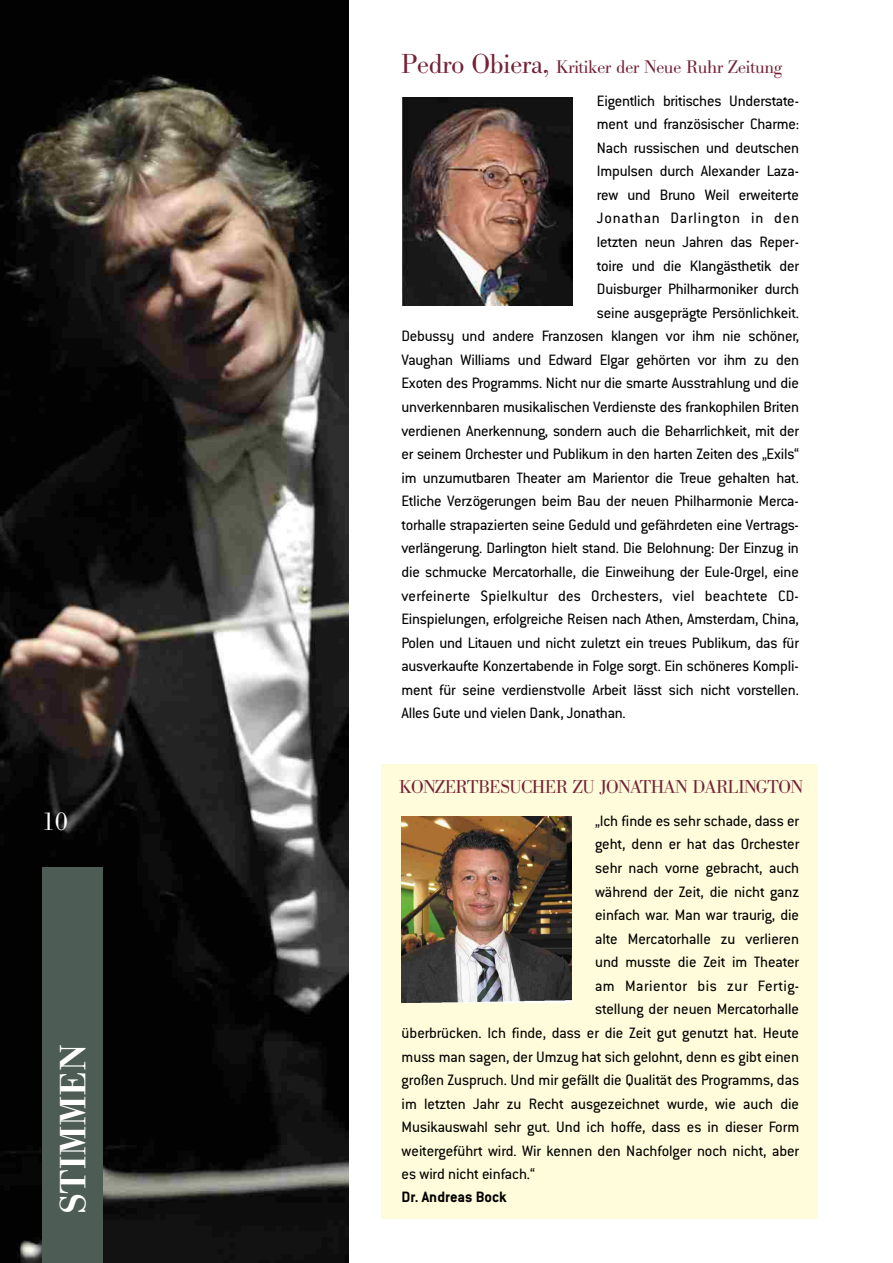
<style>
.page{position:relative;width:893px;height:1263px;background:#fff}
.page>*{position:absolute;margin:0;border:0;box-sizing:border-box;transform-origin:0 0}
.t1{font:700 36px "Bodoni Antiqua";color:#fff}
.t2{font:25.5px "Bodoni Antiqua";color:#fff}
.t3{font:18.3px "Bodoni Antiqua";letter-spacing:-.025em;color:#752136}
.t4{font:18px "Bodoni Antiqua";letter-spacing:-.015em;color:#752136}
.t5{font:16.5px "Conduit";letter-spacing:-.01em;color:#000}
.t6{font:16.5px "Conduit";letter-spacing:.01em;color:#000}
.t7{font:16.5px "Conduit";letter-spacing:.03em;color:#000}
.t8{font:16.5px "Conduit";letter-spacing:.05em;color:#000}
.t9{font:700 16.5px "Conduit";color:#000}
.s1{font-size:27px}
</style>
<div class="page">
<img style="left:0;top:0;width:349px;height:1263px">
<img style="left:403px;top:97px;width:170px;height:209px">
<div style="left:42px;top:868px;width:61px;height:395px;background:#4d5c54"></div>
<div style="left:382px;top:765px;width:436px;height:454px;background:#fffcdb"></div>
<img style="left:402px;top:816px;width:169px;height:186px">
<p class="t4" style="left:402px;top:57px;width:382px"><span class="s1">Pedro Obiera,</span> Kritiker der Neue Ruhr Zeitung</p>
<p class="t5" style="left:597px;top:93px;width:204px">Eigentlich britisches Understate-</p>
<p class="t5" style="left:597px;top:117px;width:204px">ment und französischer Charme:</p>
<p class="t5" style="left:597px;top:140px;width:204px">Nach russischen und deutschen</p>
<p class="t5" style="left:597px;top:164px;width:204px">Impulsen durch Alexander Laza-</p>
<p class="t5" style="left:597px;top:187px;width:204px">rew und Bruno Weil erweiterte</p>
<p class="t8" style="left:597px;top:211px;width:204px">Jonathan Darlington in den</p>
<p class="t5" style="left:597px;top:235px;width:204px">letzten neun Jahren das Reper-</p>
<p class="t5" style="left:597px;top:258px;width:204px">toire und die Klangästhetik der</p>
<p class="t5" style="left:597px;top:282px;width:204px">Duisburger Philharmoniker durch</p>
<p class="t5" style="left:597px;top:305px;width:204px">seine ausgeprägte Persönlichkeit.</p>
<p class="t5" style="left:402px;top:329px;width:399px">Debussy und andere Franzosen klangen vor ihm nie schöner,</p>
<p class="t5" style="left:402px;top:352px;width:399px">Vaughan Williams und Edward Elgar gehörten vor ihm zu den</p>
<p class="t5" style="left:402px;top:376px;width:399px">Exoten des Programms. Nicht nur die smarte Ausstrahlung und die</p>
<p class="t5" style="left:402px;top:400px;width:399px">unverkennbaren musikalischen Verdienste des frankophilen Briten</p>
<p class="t5" style="left:401px;top:423px;width:399px">verdienen Anerkennung, sondern auch die Beharrlichkeit, mit der</p>
<p class="t5" style="left:401px;top:447px;width:399px">er seinem Orchester und Publikum in den harten Zeiten des „Exils“</p>
<p class="t5" style="left:401px;top:470px;width:399px">im unzumutbaren Theater am Marientor die Treue gehalten hat.</p>
<p class="t5" style="left:401px;top:494px;width:399px">Etliche Verzögerungen beim Bau der neuen Philharmonie Merca-</p>
<p class="t5" style="left:401px;top:517px;width:399px">torhalle strapazierten seine Geduld und gefährdeten eine Vertrags-</p>
<p class="t5" style="left:401px;top:541px;width:399px">verlängerung. Darlington hielt stand. Die Belohnung: Der Einzug in</p>
<p class="t5" style="left:401px;top:564px;width:399px">die schmucke Mercatorhalle, die Einweihung der Eule-Orgel, eine</p>
<p class="t6" style="left:401px;top:588px;width:399px">verfeinerte Spielkultur des Orchesters, viel beachtete CD-</p>
<p class="t5" style="left:401px;top:612px;width:399px">Einspielungen, erfolgreiche Reisen nach Athen, Amsterdam, China,</p>
<p class="t5" style="left:401px;top:635px;width:399px">Polen und Litauen und nicht zuletzt ein treues Publikum, das für</p>
<p class="t5" style="left:401px;top:659px;width:399px">ausverkaufte Konzertabende in Folge sorgt. Ein schöneres Kompli-</p>
<p class="t5" style="left:401px;top:682px;width:399px">ment für seine verdienstvolle Arbeit lässt sich nicht vorstellen.</p>
<p class="t5" style="left:401px;top:706px;width:226px">Alles Gute und vielen Dank, Jonathan.</p>
<p class="t3" style="left:399px;top:776px;width:405px">KONZERTBESUCHER ZU JONATHAN DARLINGTON</p>
<h2 class="t2" style="left:42px;top:807px;width:28px">10</h2>
<p class="t5" style="left:595px;top:813px;width:206px">„Ich finde es sehr schade, dass er</p>
<p class="t5" style="left:595px;top:837px;width:206px">geht, denn er hat das Orchester</p>
<p class="t5" style="left:595px;top:860px;width:205px">sehr nach vorne gebracht, auch</p>
<p class="t5" style="left:595px;top:884px;width:206px">während der Zeit, die nicht ganz</p>
<p class="t5" style="left:595px;top:908px;width:206px">einfach war. Man war traurig, die</p>
<p class="t5" style="left:595px;top:931px;width:205px">alte Mercatorhalle zu verlieren</p>
<p class="t5" style="left:595px;top:955px;width:205px">und musste die Zeit im Theater</p>
<p class="t7" style="left:595px;top:978px;width:205px">am Marientor bis zur Fertig-</p>
<p class="t5" style="left:595px;top:1002px;width:206px">stellung der neuen Mercatorhalle</p>
<p class="t5" style="left:402px;top:1025px;width:399px">überbrücken. Ich finde, dass er die Zeit gut genutzt hat. Heute</p>
<p class="t5" style="left:402px;top:1049px;width:399px">muss man sagen, der Umzug hat sich gelohnt, denn es gibt einen</p>
<p class="t5" style="left:402px;top:1073px;width:399px">großen Zuspruch. Und mir gefällt die Qualität des Programms, das</p>
<p class="t5" style="left:402px;top:1096px;width:399px">im letzten Jahr zu Recht ausgezeichnet wurde, wie auch die</p>
<p class="t5" style="left:402px;top:1120px;width:399px">Musikauswahl sehr gut. Und ich hoffe, dass es in dieser Form</p>
<p class="t5" style="left:402px;top:1143px;width:399px">weitergeführt wird. Wir kennen den Nachfolger noch nicht, aber</p>
<p class="t5" style="left:402px;top:1167px;width:135px">es wird nicht einfach.“</p>
<p class="t9" style="left:402px;top:1190px;width:107px">Dr. Andreas Bock</p>
<h1 class="t1" style="left:52px;top:1214px;width:172px;rotate:-90deg">STIMMEN</h1>
</div>
